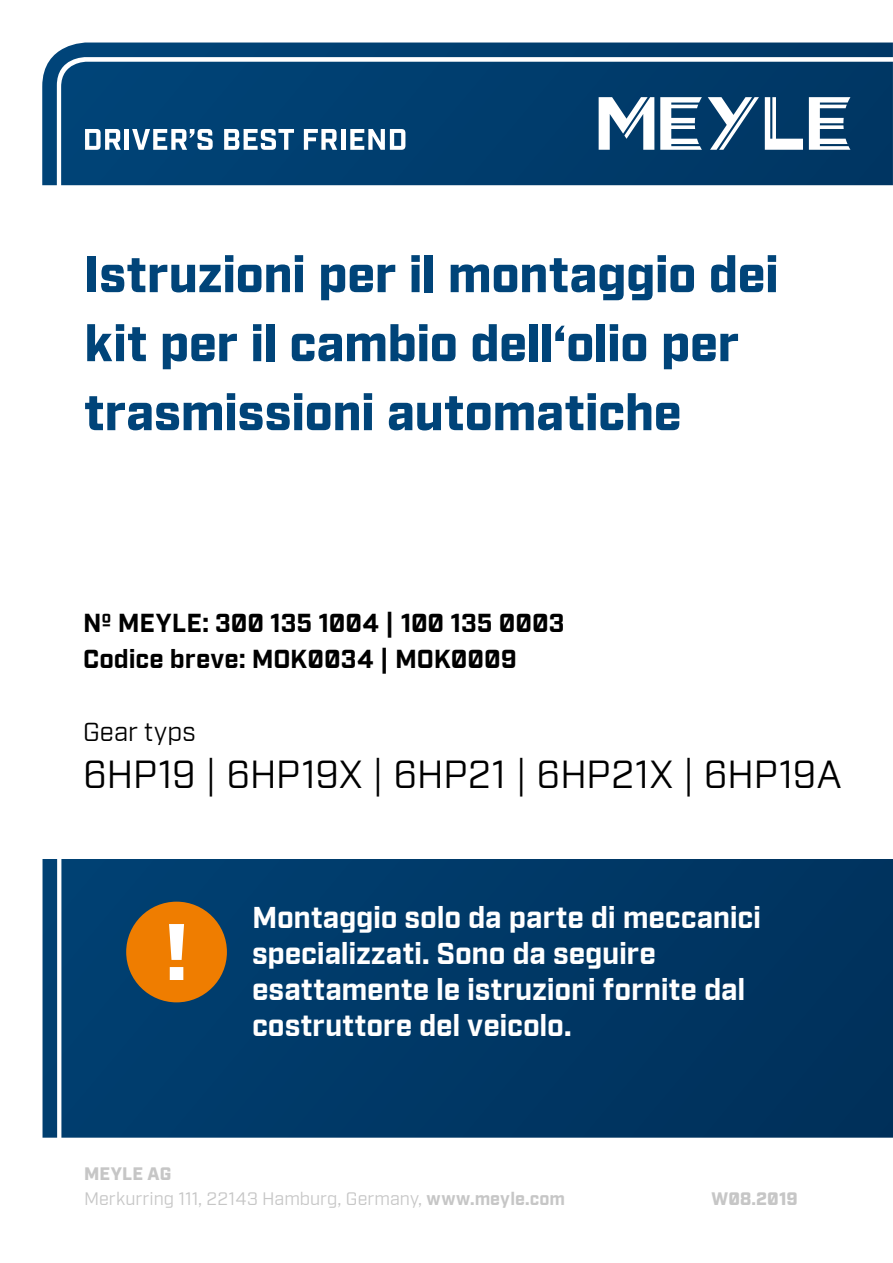
<style>
.page{position:relative;width:893px;height:1263px;background:#fff}
.page>*{position:absolute;margin:0;border:0;box-sizing:border-box;transform-origin:0 0}
.t1{font:900 50.7px/69px "Industry Meyle";letter-spacing:-.01em;color:#004479}
.t2{font:39px "Industry Meyle";letter-spacing:-.015em;color:#000}
.t3{font:700 30px/36px "Industry Meyle";letter-spacing:-.005em;color:#fff}
.t4{font:700 25.95px/36.3px "Industry Meyle";letter-spacing:-.005em;color:#000}
.t5{font:25.95px "Industry Meyle";letter-spacing:.005em;color:#000}
.t6{font:18px/24.9px "Industry Meyle";color:#c6c6c6}
.t7{font:900 18px "Industry Meyle";letter-spacing:.005em;color:#c6c6c6}
.s1{font-weight:900}
.s2{font-weight:700}
</style>
<div class="page">
<svg style="left:42px;top:43px;width:851px;height:142px;background:#0c4675"></svg>
<svg style="left:809px;top:97px;width:41px;height:53px"></svg>
<svg style="left:765px;top:97px;width:38px;height:53px"></svg>
<svg style="left:708px;top:97px;width:51px;height:53px"></svg>
<svg style="left:660px;top:97px;width:42px;height:53px"></svg>
<svg style="left:599px;top:97px;width:55px;height:53px"></svg>
<svg style="left:43px;top:859px;width:850px;height:279px;background:#013967"></svg>
<div style="left:126px;top:902px;width:101px;height:100px;background:#ef7d00;border-radius:50%"></div>
<svg style="left:169px;top:924px;width:15px;height:56px"></svg>
<svg style="left:85px;top:129px;width:36px;height:21px"></svg>
<hr style="left:125px;top:129px;width:4px;height:21px;background:#fff">
<svg style="left:132px;top:129px;width:81px;height:21px"></svg>
<svg style="left:224px;top:129px;width:70px;height:21px"></svg>
<svg style="left:304px;top:129px;width:33px;height:21px"></svg>
<hr style="left:341px;top:129px;width:4px;height:21px;background:#fff">
<svg style="left:350px;top:129px;width:55px;height:21px"></svg>
<h1 class="t1" style="left:84px;top:243px;width:696px">Istruzioni per il montaggio dei kit per il cambio dell‘olio per trasmissioni automatiche</h1>
<p class="t4" style="left:83px;top:606px;width:483px">Nº MEYLE: 300 135 1004 | 100 135 0003<br>Codice breve: MOK0034 | MOK0009</p>
<p class="t5" style="left:83px;top:716px;width:114px">Gear typs</p>
<h2 class="t2" style="left:83px;top:751px;width:760px">6HP19 | 6HP19X | 6HP21 | 6HP21X | 6HP19A</h2>
<p class="t3" style="left:252px;top:900px;width:511px">Montaggio solo da parte di meccanici specializzati. Sono da seguire esattamente le istruzioni fornite dal costruttore del veicolo.</p>
<p class="t6" style="left:84px;top:1162px;width:482px"><span class="s1">MEYLE AG<br></span>Merkurring 111, 22143 Hamburg, Germany, <span class="s2">www.meyle.com</span></p>
<p class="t7" style="left:711px;top:1188px;width:88px">W08.2019</p>
</div>
